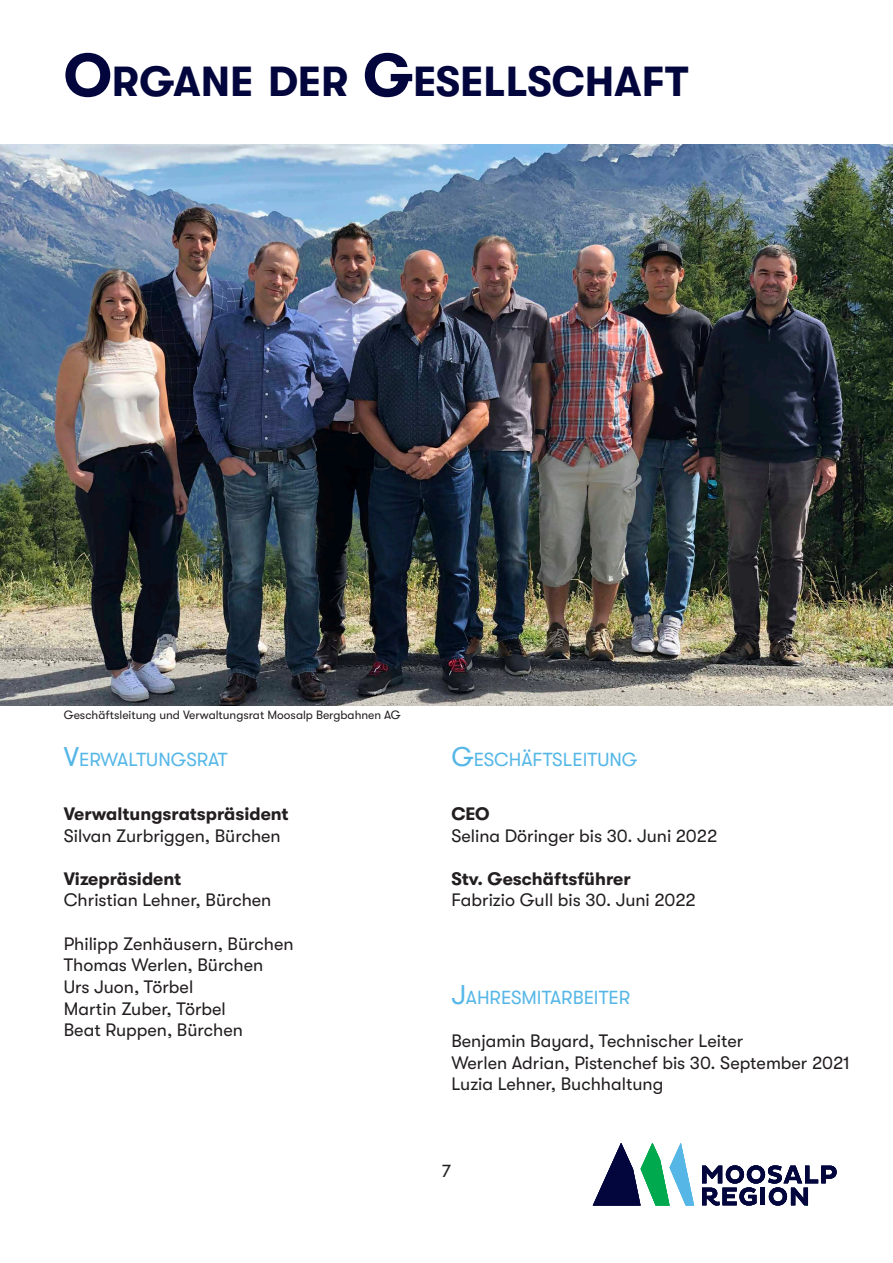
<style>
.page{position:relative;width:893px;height:1263px;background:#fff}
.page>*{position:absolute;margin:0;border:0;box-sizing:border-box;transform-origin:0 0}
.t1{font:700 42px "GT Walsheim";color:#02063d}
.t2{font:18.9px "GT Walsheim";color:#56b7e7}
.t3{font:18px/21.6px "GT Walsheim";color:#231f20}
.t4{font:700 18px "GT Walsheim";color:#231f20}
.t5{font:12px "GT Walsheim";color:#231f20}
.s1{font-size:60px}
.s2{font-size:27px}
</style>
<div class="page">
<img style="left:0;top:145px;width:893px;height:561px">
<svg style="left:702px;top:1165px;width:135px;height:40px"></svg>
<svg style="left:593px;top:1143px;width:101px;height:62px"></svg>
<h1 class="t1" style="left:64px;top:58px;width:626px"><span class="s1">O</span>RGANE DER <span class="s1">G</span>ESELLSCHAFT</h1>
<p class="t5" style="left:64px;top:708px;width:339px">Geschäftsleitung und Verwaltungsrat Moosalp Bergbahnen AG</p>
<p class="t2" style="left:64px;top:749px;width:165px"><span class="s2">V</span>ERWALTUNGSRAT</p>
<p class="t4" style="left:64px;top:804px;width:226px">Verwaltungsratspräsident</p>
<p class="t3" style="left:64px;top:825px;width:218px">Silvan Zurbriggen, Bürchen</p>
<p class="t4" style="left:64px;top:868px;width:119px">Vizepräsident</p>
<p class="t3" style="left:64px;top:890px;width:209px">Christian Lehner, Bürchen</p>
<p class="t3" style="left:64px;top:933px;width:231px">Philipp Zenhäusern, Bürchen<br>Thomas Werlen, Bürchen<br>Urs Juon, Törbel<br>Martin Zuber, Törbel<br>Beat Ruppen, Bürchen</p>
<p class="t2" style="left:451px;top:749px;width:188px"><span class="s2">G</span>ESCHÄFTSLEITUNG</p>
<p class="t4" style="left:451px;top:804px;width:40px">CEO</p>
<p class="t3" style="left:451px;top:825px;width:267px">Selina Döringer bis 30. Juni 2022</p>
<p class="t4" style="left:451px;top:868px;width:181px">Stv. Geschäftsführer</p>
<p class="t3" style="left:451px;top:890px;width:246px">Fabrizio Gull bis 30. Juni 2022</p>
<p class="t2" style="left:451px;top:987px;width:180px"><span class="s2">J</span>AHRESMITARBEITER</p>
<p class="t3" style="left:451px;top:1030px;width:400px">Benjamin Bayard, Technischer Leiter<br>Werlen Adrian, Pistenchef bis 30. September 2021<br>Luzia Lehner, Buchhaltung</p>
<p class="t3" style="left:442px;top:1160px;width:11px">7</p>
</div>
